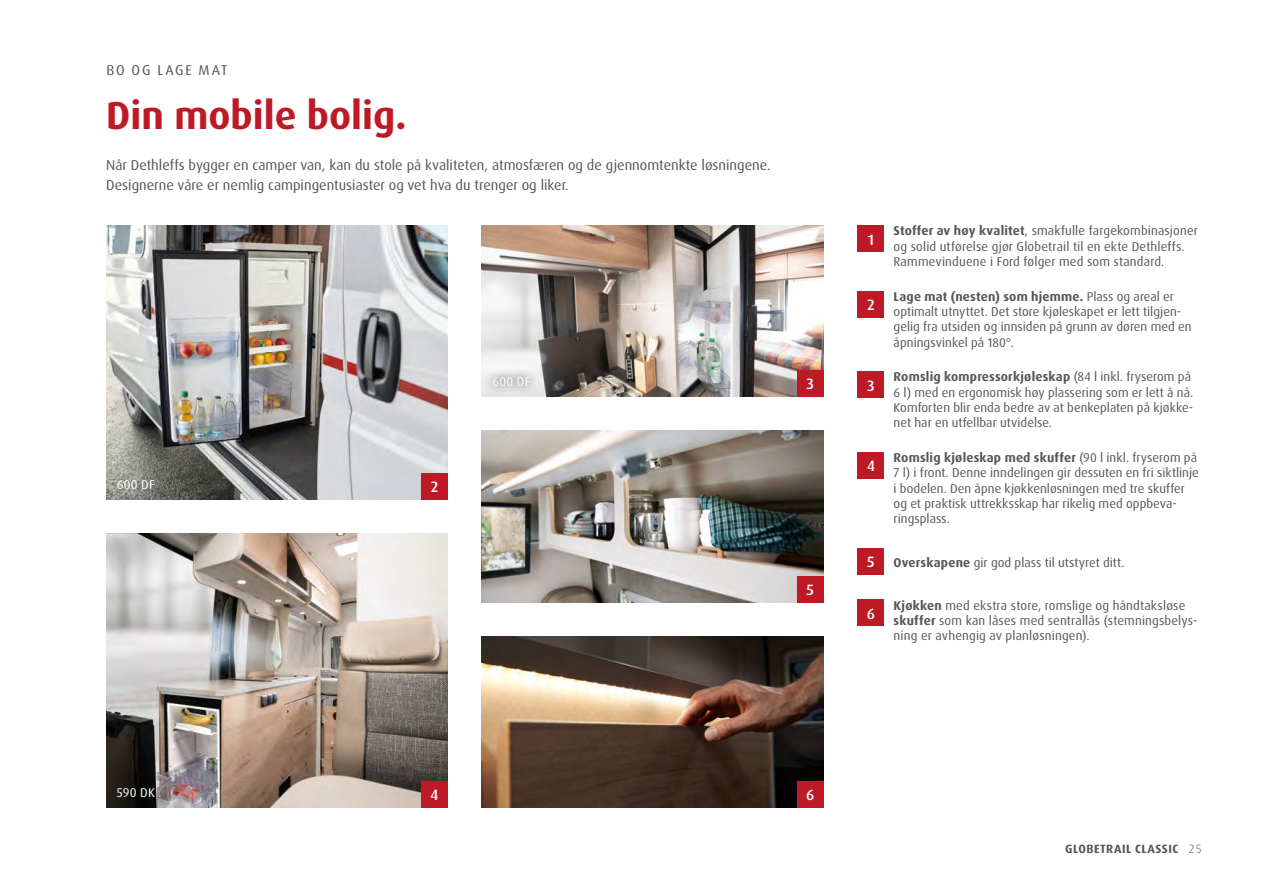
<style>
.page{position:relative;width:1263px;height:893px;background:#fff}
.page>*{position:absolute;margin:0;border:0;box-sizing:border-box;transform-origin:0 0}
.t1{font:700 39px "Dax Pro";color:#bd1a26}
.t2{font:500 15px "Dax Pro";color:#fff}
.t3{font:14.25px/19.5px "Dax Pro";color:#565656}
.t4{font:14.25px "Dax Pro";letter-spacing:.12em;color:#565656}
.t5{font:12.75px/15.3px "Dax Pro";letter-spacing:.005em;color:#565656}
.t6{font:12.75px "Dax Pro";letter-spacing:.015em;color:#fff}
.t7{font:700 12px "Dax Pro";letter-spacing:.04em;color:#565656}
.s1{font-weight:700}
.s2{font-weight:300}
</style>
<div class="page">
<img style="left:106px;top:534px;width:342px;height:274px">
<img style="left:482px;top:225px;width:341px;height:172px">
<img style="left:106px;top:225px;width:342px;height:275px">
<img style="left:482px;top:431px;width:341px;height:171px">
<img style="left:482px;top:636px;width:341px;height:172px">
<div style="left:421px;top:473px;width:27px;height:27px;background:#bd1a26"></div>
<div style="left:797px;top:370px;width:26px;height:27px;background:#bd1a26"></div>
<div style="left:797px;top:576px;width:26px;height:26px;background:#bd1a26"></div>
<div style="left:797px;top:781px;width:26px;height:27px;background:#bd1a26"></div>
<div style="left:421px;top:781px;width:27px;height:27px;background:#bd1a26"></div>
<div style="left:857px;top:291px;width:27px;height:27px;background:#bd1a26"></div>
<div style="left:857px;top:548px;width:27px;height:27px;background:#bd1a26"></div>
<div style="left:857px;top:452px;width:27px;height:27px;background:#bd1a26"></div>
<div style="left:857px;top:371px;width:27px;height:27px;background:#bd1a26"></div>
<div style="left:857px;top:600px;width:27px;height:26px;background:#bd1a26"></div>
<div style="left:857px;top:225px;width:27px;height:27px;background:#bd1a26"></div>
<div style="left:484px;top:367px;width:53px;height:28px;background:#000;opacity:.75"></div>
<p class="t4" style="left:106px;top:61px;width:123px">BO OG LAGE MAT</p>
<h1 class="t1" style="left:106px;top:90px;width:301px">Din mobile bolig.</h1>
<p class="t3" style="left:106px;top:156px;width:664px">Når Dethleffs bygger en camper van, kan du stole på kvaliteten, atmosfæren og de gjennomtenkte løsningene.<br>Designerne våre er nemlig campingentusiaster og vet hva du trenger og liker.</p>
<p class="t6" style="left:117px;top:476px;width:39px">600 DF</p>
<p class="t2" style="left:431px;top:477px;width:9px">2</p>
<p class="t6" style="left:493px;top:374px;width:39px">600 DF</p>
<p class="t2" style="left:806px;top:374px;width:9px">3</p>
<p class="t2" style="left:806px;top:580px;width:9px">5</p>
<p class="t2" style="left:868px;top:230px;width:8px">1</p>
<p class="t2" style="left:867px;top:295px;width:9px">2</p>
<p class="t2" style="left:867px;top:376px;width:9px">3</p>
<p class="t2" style="left:867px;top:456px;width:9px">4</p>
<p class="t2" style="left:867px;top:552px;width:9px">5</p>
<p class="t2" style="left:867px;top:604px;width:10px">6</p>
<p class="t5" style="left:894px;top:223px;width:306px"><span class="s1">Stoffer av høy kvalitet</span>, smakfulle fargekombinasjoner og solid utførelse gjør Globetrail til en ekte Dethleffs.<br>Rammevinduene i Ford følger med som standard.</p>
<p class="t5" style="left:894px;top:289px;width:299px"><span class="s1">Lage mat (nesten) som hjemme.</span> Plass og areal er optimalt utnyttet. Det store kjøleskapet er lett tilgjen&shy;gelig fra utsiden og innsiden på grunn av døren med en åpningsvinkel på 180°.</p>
<p class="t5" style="left:894px;top:369px;width:301px"><span class="s1">Romslig kompressorkjøleskap</span> (84 l inkl. fryserom på 6 l) med en ergonomisk høy plassering som er lett å nå.<br>Komforten blir enda bedre av at benkeplaten på kjøkke&shy;net har en utfellbar utvidelse.</p>
<p class="t5" style="left:894px;top:450px;width:307px"><span class="s1">Romslig kjøleskap med skuffer</span> (90 l inkl. fryserom på 7 l) i front. Denne inndelingen gir dessuten en fri siktlinje i bodelen. Den åpne kjøkkenløsningen med tre skuffer og et praktisk uttrekksskap har rikelig med oppbeva&shy;ringsplass.</p>
<p class="t5" style="left:894px;top:555px;width:231px"><span class="s1">Overskapene</span> gir god plass til utstyret ditt.</p>
<p class="t5" style="left:894px;top:598px;width:305px"><span class="s1">Kjøkken</span> med ekstra store, romslige og håndtaksløse <span class="s1">skuffer</span> som kan låses med sentrallås (stemningsbelys&shy;ning er avhengig av planløsningen).</p>
<p class="t6" style="left:117px;top:785px;width:39px">590 DK</p>
<p class="t2" style="left:431px;top:785px;width:9px">4</p>
<p class="t2" style="left:806px;top:785px;width:10px">6</p>
<p class="t7" style="left:1065px;top:841px;width:138px">GLOBETRAIL CLASSIC <span class="s2">25</span></p>
</div>
